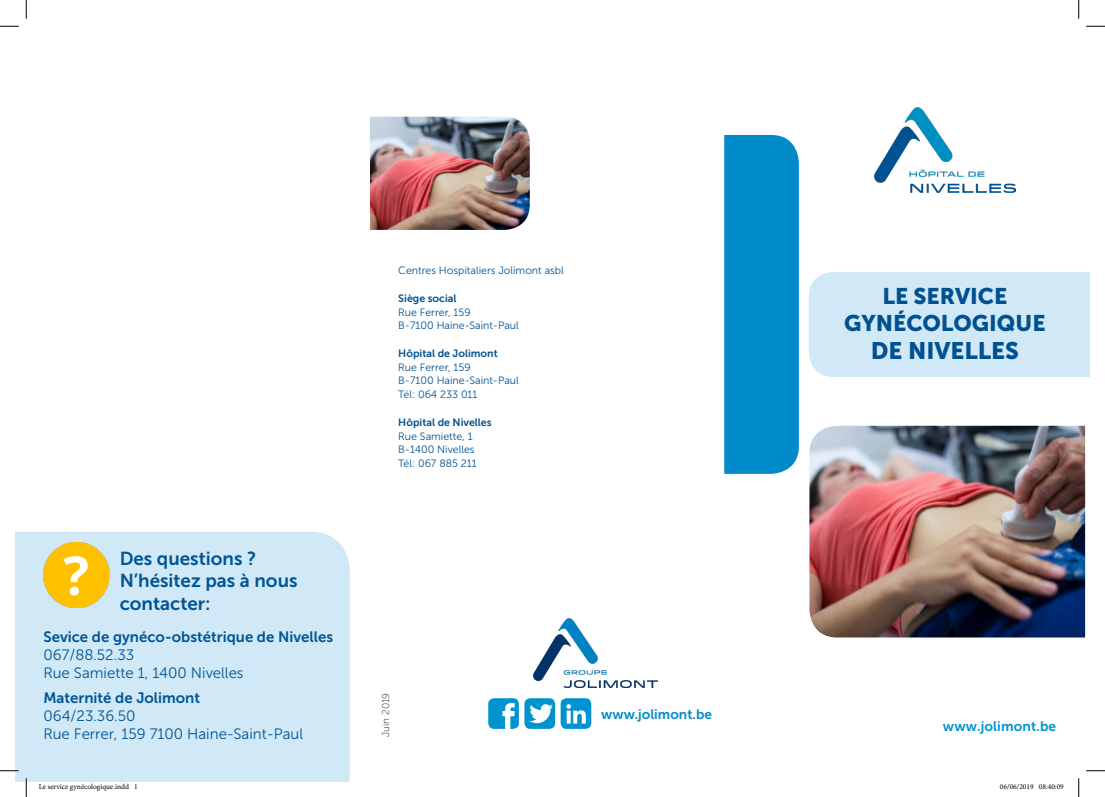
<style>
.page{position:relative;width:1105px;height:797px;background:#fff}
.page>*{position:absolute;margin:0;border:0;box-sizing:border-box;transform-origin:0 0}
.t1{font:23.75px "Museo Sans 900";color:#005191}
.t2{font:22.5px/27px "Museo Sans 900";color:#005191;text-align:center}
.t3{font:18.75px/22.5px "Museo Sans 700";color:#005595}
.t4{font:15px "Museo Sans 300";color:#005595}
.t5{font:15px "Museo Sans 700";color:#005595}
.t6{font:13.75px "Museo Sans 700";letter-spacing:.01em;color:#0093d0}
.t7{font:13.62px "Museo Sans 700";color:#008ac9}
.Adresse_dos{font:10.62px "Museo Sans 300";color:#005192}
.t8{font:10.62px "Museo Sans 700";color:#005192}
.Date{font:10px "Museo Sans 100";color:#231f20}
.t9{font:7.5px "Minion Pro";color:#000}
</style>
<div class="page">
<img style="left:809px;top:426px;width:276px;height:211px">
<div style="left:724px;top:135px;width:75px;height:339px;background:#008ac9"></div>
<div style="left:809px;top:272px;width:280px;height:105px;background:#d1e8f6"></div>
<img style="left:874px;top:107px;width:142px;height:85px">
<img style="left:370px;top:117px;width:160px;height:113px">
<img style="left:534px;top:618px;width:124px;height:69px">
<div style="left:524px;top:698px;width:31px;height:31px;background:#0093d0;border-radius:6px"></div>
<svg style="left:529px;top:704px;width:24px;height:19px"></svg>
<div style="left:488px;top:698px;width:31px;height:31px;background:#0093d0;border-radius:6px"></div>
<svg style="left:502px;top:703px;width:13px;height:26px"></svg>
<div style="left:561px;top:698px;width:30px;height:31px;background:#0093d0;border-radius:6px"></div>
<svg style="left:566px;top:704px;width:20px;height:19px"></svg>
<div style="left:16px;top:532px;width:334px;height:249px;background:#d1e8f6"></div>
<img style="left:43px;top:542px;width:66px;height:65px">
<svg style="left:0;top:25px;width:19px;height:2px"></svg>
<svg style="left:1086px;top:25px;width:19px;height:2px"></svg>
<svg style="left:0;top:770px;width:19px;height:1px"></svg>
<svg style="left:1086px;top:770px;width:19px;height:1px"></svg>
<svg style="left:25px;top:0;width:2px;height:19px"></svg>
<svg style="left:25px;top:778px;width:2px;height:19px"></svg>
<svg style="left:1078px;top:0;width:1px;height:19px"></svg>
<svg style="left:1078px;top:778px;width:1px;height:19px"></svg>
<p class="t3" style="left:120px;top:547px;width:138px">Des questions ?</p>
<p class="t3" style="left:120px;top:569px;width:179px">N’hésitez pas à nous contacter:</p>
<p class="t5" style="left:43px;top:628px;width:291px">Sevice de gynéco-obstétrique de Nivelles</p>
<p class="t4" style="left:43px;top:646px;width:92px">067/88.52.33</p>
<p class="t4" style="left:43px;top:664px;width:202px">Rue Samiette 1, 1400 Nivelles</p>
<p class="t5" style="left:43px;top:689px;width:158px">Maternité de Jolimont</p>
<p class="t4" style="left:43px;top:707px;width:94px">064/23.36.50</p>
<p class="t4" style="left:43px;top:725px;width:261px">Rue Ferrer, 159 7100 Haine-Saint-Paul</p>
<p class="Adresse_dos" style="left:398px;top:265px;width:167px">Centres Hospitaliers Jolimont asbl</p>
<p class="t8" style="left:398px;top:292px;width:60px">Siège social</p>
<p class="Adresse_dos" style="left:398px;top:306px;width:74px">Rue Ferrer, 159</p>
<p class="Adresse_dos" style="left:398px;top:320px;width:122px">B-7100 Haine-Saint-Paul</p>
<p class="t8" style="left:398px;top:347px;width:101px">Hôpital de Jolimont</p>
<p class="Adresse_dos" style="left:398px;top:361px;width:74px">Rue Ferrer, 159</p>
<p class="Adresse_dos" style="left:398px;top:375px;width:122px">B-7100 Haine-Saint-Paul</p>
<p class="Adresse_dos" style="left:398px;top:389px;width:81px">Tél: 064 233 011</p>
<p class="t8" style="left:398px;top:416px;width:95px">Hôpital de Nivelles</p>
<p class="Adresse_dos" style="left:398px;top:430px;width:76px">Rue Samiette, 1</p>
<p class="Adresse_dos" style="left:398px;top:444px;width:78px">B-1400 Nivelles</p>
<p class="Adresse_dos" style="left:398px;top:457px;width:80px">Tél: 067 885 211</p>
<p class="Date" style="left:380px;top:736px;width:45px;rotate:-90deg">Juin 2019</p>
<p class="t7" style="left:601px;top:706px;width:112px">www.jolimont.be</p>
<p class="t2" style="left:844px;top:282px;width:203px">LE SERVICE<br>GYNÉCOLOGIQUE</p>
<p class="t1" style="left:871px;top:337px;width:150px">DE NIVELLES</p>
<p class="t6" style="left:943px;top:719px;width:115px">www.jolimont.be</p>
<p class="t9" style="left:39px;top:782px;width:101px">Le service gynécologique.indd 1</p>
<p class="t9" style="left:1000px;top:782px;width:65px">06/06/2019 08:40:09</p>
</div>
